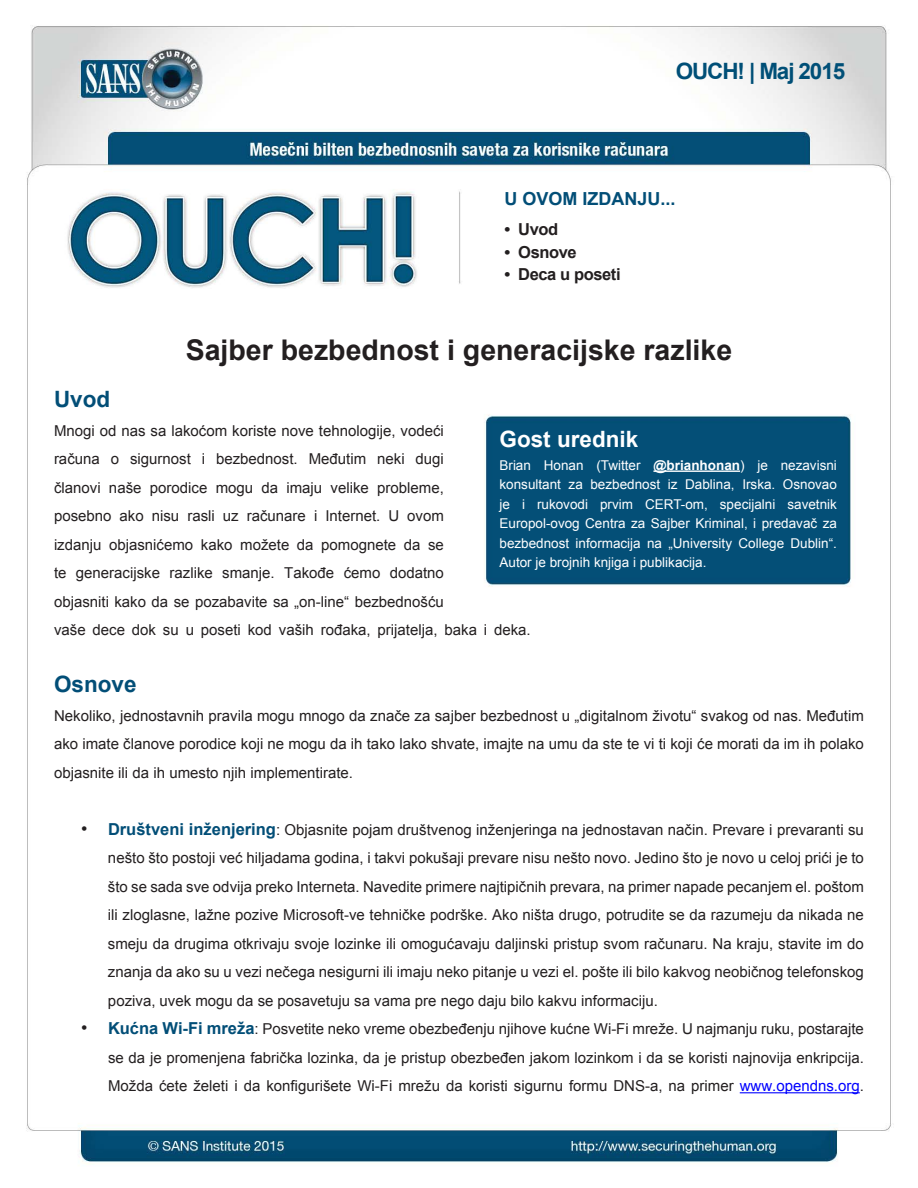
<style>
.page{position:relative;width:918px;height:1188px;background:#fff}
.page>*{position:absolute;margin:0;border:0;box-sizing:border-box;transform-origin:0 0}
.t1{font:700 28.5px "Arial";color:#231f20}
.t2{font:700 22.5px "Arial";letter-spacing:-.05em;color:#004f77}
.t3{font:700 22.5px "Arial";color:#fff}
.MainText{font:700 22.5px "Arial";color:#024e77}
.t4{font:700 18px "Arial";color:#024e77}
.t5{font:18px "Arial";color:#231f20}
.t6{font:700 16.5px "Arial";letter-spacing:-.025em;color:#231f20}
.MainText-2{font:15px/28.5px "Arial";color:#231f20}
.t7{font:13.5px/19.5px "Arial";color:#fff}
.t8{font:700 13.5px "Arial";color:#fff}
.s1{font-weight:400}
.s2{font-weight:700;font-size:16.5px;color:#024e77}
.s3{color:#00f}
</style>
<div class="page">
<img style="left:26px;top:25px;width:865px;height:1139px">
<hr style="left:653px;top:470px;width:87px;height:2px;background:#fff">
<hr style="left:740px;top:1092px;width:120px;height:1px;background:#00f">
<p class="t2" style="left:676px;top:56px;width:171px">OUCH! | Maj 2015</p>
<p class="t4" style="left:504px;top:187px;width:173px">U OVOM IZDANJU...</p>
<p class="t6" style="left:504px;top:218px;width:7px">•</p>
<p class="t6" style="left:518px;top:218px;width:42px">Uvod</p>
<p class="t6" style="left:504px;top:241px;width:7px">•</p>
<p class="t6" style="left:518px;top:241px;width:60px">Osnove</p>
<p class="t6" style="left:504px;top:263px;width:7px">•</p>
<p class="t6" style="left:518px;top:263px;width:104px">Deca u poseti</p>
<p class="t1" style="left:186px;top:331px;width:548px">Sajber bezbednost i generacijske razlike</p>
<p class="MainText" style="left:54px;top:384px;width:58px">Uvod</p>
<p class="MainText-2" style="left:54px;top:416px;width:391px;text-align:right">Mnogi od nas sa lakoćom koriste nove tehnologije, vodeći dugi</p>
<p class="MainText-2" style="left:54px;top:445px;width:47px">računa</p>
<p class="MainText-2" style="left:130px;top:445px;width:62px">sigurnost</p>
<p class="MainText-2" style="left:202px;top:445px;width:5px">i</p>
<p class="MainText-2" style="left:216px;top:445px;width:83px">bezbednost.</p>
<p class="MainText-2" style="left:309px;top:445px;width:59px">Međutim</p>
<p class="MainText-2" style="left:377px;top:445px;width:29px">neki</p>
<p class="MainText-2" style="left:111px;top:445px;width:10px">o</p>
<p class="t3" style="left:500px;top:424px;width:140px">Gost urednik</p>
<p class="t7" style="left:500px;top:455px;width:33px">Brian</p>
<p class="t7" style="left:544px;top:455px;width:41px">Honan</p>
<p class="t7" style="left:596px;top:455px;width:46px">(Twitter</p>
<p class="t8" style="left:653px;top:456px;width:93px">@brianhonan<span class="s1">)</span></p>
<p class="t7" style="left:757px;top:455px;width:12px">je</p>
<p class="t7" style="left:781px;top:455px;width:58px">nezavisni</p>
<p class="MainText-2" style="left:54px;top:473px;width:48px">članovi</p>
<p class="MainText-2" style="left:109px;top:473px;width:34px">naše</p>
<p class="MainText-2" style="left:150px;top:473px;width:59px">porodice</p>
<p class="MainText-2" style="left:216px;top:473px;width:39px">mogu</p>
<p class="MainText-2" style="left:262px;top:473px;width:18px">da</p>
<p class="MainText-2" style="left:286px;top:473px;width:37px">imaju</p>
<p class="MainText-2" style="left:331px;top:473px;width:40px">velike</p>
<p class="MainText-2" style="left:377px;top:473px;width:68px">probleme,</p>
<p class="MainText-2" style="left:54px;top:502px;width:59px">posebno</p>
<p class="MainText-2" style="left:120px;top:502px;width:26px">ako</p>
<p class="MainText-2" style="left:152px;top:502px;width:29px">nisu</p>
<p class="MainText-2" style="left:187px;top:502px;width:29px">rasli</p>
<p class="MainText-2" style="left:223px;top:502px;width:17px">uz</p>
<p class="MainText-2" style="left:247px;top:502px;width:61px">računare</p>
<p class="MainText-2" style="left:314px;top:502px;width:5px">i</p>
<p class="MainText-2" style="left:325px;top:502px;width:75px">Internet U.</p>
<p class="MainText-2" style="left:407px;top:502px;width:38px">ovom</p>
<p class="MainText-2" style="left:54px;top:530px;width:49px">izdanju</p>
<p class="MainText-2" style="left:109px;top:530px;width:86px">objasnićemo</p>
<p class="MainText-2" style="left:201px;top:530px;width:33px">kako</p>
<p class="MainText-2" style="left:240px;top:530px;width:51px">možete</p>
<p class="MainText-2" style="left:297px;top:530px;width:18px">da</p>
<p class="MainText-2" style="left:321px;top:530px;width:77px">pomognete</p>
<p class="MainText-2" style="left:404px;top:530px;width:18px">da</p>
<p class="MainText-2" style="left:428px;top:530px;width:17px">se</p>
<p class="MainText-2" style="left:344px;top:559px;width:38px">ćemo</p>
<p class="MainText-2" style="left:76px;top:559px;width:86px">generacijske</p>
<p class="MainText-2" style="left:170px;top:559px;width:45px">razlike</p>
<p class="MainText-2" style="left:222px;top:559px;width:54px">smanje.</p>
<p class="MainText-2" style="left:284px;top:559px;width:52px">Takođe</p>
<p class="MainText-2" style="left:390px;top:559px;width:56px">dodatno</p>
<p class="MainText-2" style="left:54px;top:559px;width:391px">te<br>objasniti kako da se pozabavite sa „on-line“ bezbednošću</p>
<p class="MainText-2" style="left:54px;top:616px;width:33px">vaše</p>
<p class="MainText-2" style="left:93px;top:616px;width:34px">dece</p>
<p class="MainText-2" style="left:132px;top:616px;width:26px">dok</p>
<p class="MainText-2" style="left:163px;top:616px;width:17px">su</p>
<p class="MainText-2" style="left:186px;top:616px;width:10px">u</p>
<p class="MainText-2" style="left:201px;top:616px;width:42px">poseti</p>
<p class="MainText-2" style="left:248px;top:616px;width:26px">kod</p>
<p class="MainText-2" style="left:279px;top:616px;width:37px">vaših</p>
<p class="MainText-2" style="left:321px;top:616px;width:52px">rođaka,</p>
<p class="MainText-2" style="left:378px;top:616px;width:62px">prijatelja,</p>
<p class="MainText-2" style="left:445px;top:616px;width:34px">baka</p>
<p class="t7" style="left:500px;top:475px;width:63px">konsultant</p>
<p class="t7" style="left:569px;top:475px;width:16px">za</p>
<p class="t7" style="left:590px;top:475px;width:71px">bezbednost</p>
<p class="t7" style="left:668px;top:475px;width:11px">iz</p>
<p class="t7" style="left:685px;top:475px;width:51px">Dablina,</p>
<p class="t7" style="left:742px;top:475px;width:35px">Irska.</p>
<p class="t7" style="left:783px;top:475px;width:56px">Osnovao</p>
<p class="t7" style="left:645px;top:494px;width:64px">CERT-om,</p>
<p class="t7" style="left:500px;top:494px;width:12px">je</p>
<p class="t7" style="left:500px;top:514px;width:339px">Europol-ovog Centra za Sajber Kriminal i, predavač za</p>
<p class="t7" style="left:790px;top:533px;width:48px">Dublin .”</p>
<p class="t7" style="left:522px;top:494px;width:4px">i</p>
<p class="t7" style="left:537px;top:494px;width:53px">rukovodi</p>
<p class="t7" style="left:600px;top:494px;width:34px">prvim</p>
<p class="t7" style="left:720px;top:494px;width:57px">specijalni</p>
<p class="t7" style="left:787px;top:494px;width:51px">savetnik</p>
<p class="t7" style="left:576px;top:533px;width:67px">informacija</p>
<p class="t7" style="left:738px;top:533px;width:47px">College</p>
<p class="t7" style="left:500px;top:533px;width:209px">bezbednost<br>Autor je brojnih knjiga i publikacija.</p>
<p class="t7" style="left:668px;top:533px;width:65px">„University</p>
<p class="t7" style="left:647px;top:533px;width:17px">na</p>
<p class="MainText-2" style="left:484px;top:616px;width:5px">i</p>
<p class="MainText-2" style="left:494px;top:616px;width:38px">deka.</p>
<p class="MainText" style="left:54px;top:669px;width:84px">Osnove</p>
<p class="MainText-2" style="left:54px;top:701px;width:811px;text-align:justify">Nekoliko, jednostavnih pravila mogu mnogo da znače za sajber bezbednost u „digitalnom životu“ svakog od nas. Međutim ako imate članove porodice koji ne mogu da ih tako lako shvate, imajte na umu da ste te vi ti koji će morati da im ih polako objasnite ili da ih umesto njih implementirate.</p>
<p class="t5" style="left:81px;top:817px;width:8px">•</p>
<p class="t5" style="left:81px;top:1016px;width:8px">•</p>
<p class="MainText-2" style="left:108px;top:815px;width:757px"><span class="s2">Društveni inženjering</span>: Objasnite pojam društvenog inženjeringa na jednostavan način. Prevare i prevaranti su</p>
<p class="MainText-2" style="left:108px;top:844px;width:757px;text-align:justify">nešto što postoji već hiljadama godina i, takvi pokušaji prevare nisu nešto novo. Jedino što je novo u celoj prići je to što se sada sve odvija preko Interneta. Navedite primere najtipičnih prevara, na primer napade pecanjem el. poštom ili zloglasne, lažne pozive Microsoft-ve tehničke podrške. Ako ništa drugo, potrudite se da razumeju da nikada ne smeju da drugima otkrivaju svoje lozinke ili omogućavaju daljinski pristup svom računaru. Na kraju, stavite im do znanja da ako su u vezi nečega nesigurni ili imaju neko pitanje u vezi el. pošte ili bilo kakvog neobičnog telefonskog poziva, uvek mogu da se posavetuju sa vama pre nego daju bilo kakvu informaciju.</p>
<p class="MainText-2" style="left:108px;top:1015px;width:757px"><span class="s2">Kućna Wi-Fi mreža</span>: Posvetite neko vreme obezbeđenju njihove kućne Wi-Fi mreže U. najmanju ruku, postarajte</p>
<p class="MainText-2" style="left:108px;top:1043px;width:757px">se da je promenjena fabrička lozinka, da je pristup obezbeđen jakom lozinkom i da se koristi najnovija enkripcija.<br>Možda ćete želeti i da konfigurišete Wi-Fi mrežu da koristi sigurnu formu DNS ,a- na primer <span class="s3">www.opendns.org</span>.</p>
</div>
